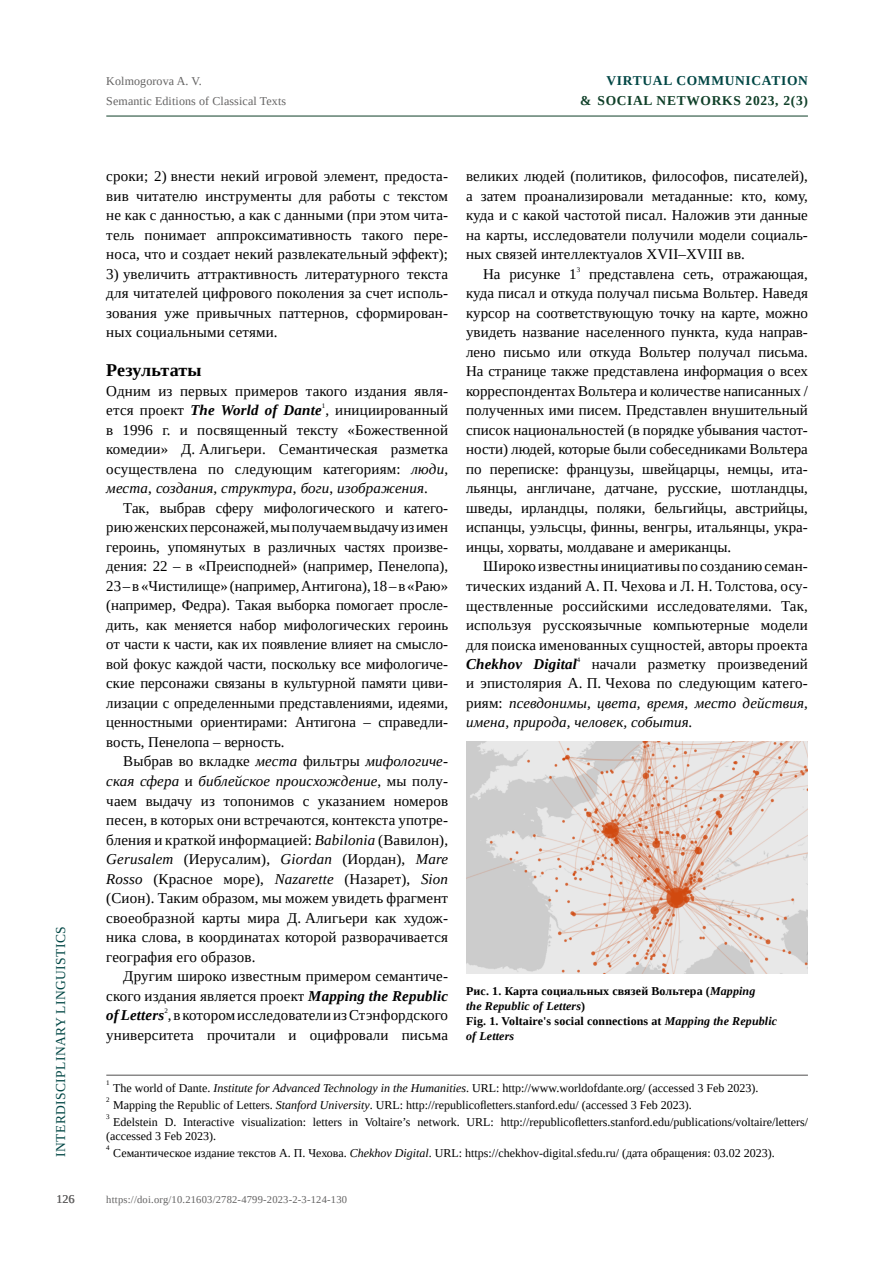
<style>
.page{position:relative;width:893px;height:1263px;background:#fff}
.page>*{position:absolute;margin:0;border:0;box-sizing:border-box;transform-origin:0 0}
.t1{font:700 18px "Tinos";letter-spacing:-.005em;color:#000}
.t2{font:15px/19.5px "Tinos";letter-spacing:.005em;color:#000;text-align:justify}
.t3{font:italic 700 15px "Tinos";letter-spacing:.01em;color:#000}
.t4{font:13.5px "Tinos";letter-spacing:.03em;color:#004644}
.t5{font:700 13.5px "Tinos";letter-spacing:.05em;color:#0f3f28}
.t6{font:700 13.5px "Tinos";letter-spacing:.05em;color:#004644}
.t7{font:12px/13.5px "Tinos";color:#000}
.t8{font:700 12px/15px "Tinos";letter-spacing:.01em;color:#000}
.t9{font:12px/19.5px "Tinos";letter-spacing:.01em;color:#646363}
.t10{font:10.5px "Tinos";letter-spacing:.02em;color:#646363}
.t11{font:7.05px "Tinos";color:#000}
.s1{font-weight:700;font-style:italic}
.s2{font-style:italic}
</style>
<div class="page">
<hr style="left:106px;top:116px;width:702px;height:1px;background:#0f3f28">
<hr style="left:106px;top:1074px;width:702px;height:2px;background:#646363">
<img style="left:467px;top:741px;width:341px;height:233px">
<p class="t4" style="left:52px;top:1157px;width:232px;rotate:-90deg">INTERDISCIPLINARY LINGUISTICS</p>
<p class="t9" style="left:56px;top:1189px;width:19px">126</p>
<p class="t9" style="left:106px;top:71px;width:181px">Kolmogorova A. V.<br>Semantic Editions of Classical Texts</p>
<p class="t6" style="left:606px;top:71px;width:203px">VIRTUAL COMMUNICATION</p>
<p class="t5" style="left:580px;top:91px;width:229px">&amp; SOCIAL NETWORKS 2023, 2(3)</p>
<p class="t2" style="left:106px;top:166px;width:343px">сроки; 2) внести некий игровой элемент, предоста&shy;вив читателю инструменты для работы с текстом не как с данностью, а как с данными (при этом чита&shy;тель понимает аппроксимативность такого пере&shy;носа, что и создает некий развлекательный эффект);</p>
<p class="t2" style="left:106px;top:264px;width:343px">3) увеличить аттрактивность литературного текста для читателей цифрового поколения за счет исполь&shy;зования уже привычных паттернов, сформирован&shy;ных социальными сетями.</p>
<p class="t1" style="left:106px;top:358px;width:97px">Результаты</p>
<p class="t2" style="left:106px;top:381px;width:343px">Одним из первых примеров такого издания явля&shy;ется проект <span class="s1">The World of Dante</span> , инициированный</p>
<p class="t2" style="left:466px;top:166px;width:343px">великих людей (политиков, философов, писателей),</p>
<p class="t2" style="left:466px;top:186px;width:343px">а затем проанализировали метаданные: кто, кому,</p>
<p class="t2" style="left:466px;top:205px;width:343px">куда и с какой частотой писал. Наложив эти данные</p>
<p class="t2" style="left:466px;top:225px;width:343px">на карты, исследователи получили модели социаль-</p>
<p class="t2" style="left:466px;top:244px;width:280px">ных связей интеллектуалов XVII–XVIII вв.</p>
<p class="t2" style="left:483px;top:264px;width:95px">На рисунке 1</p>
<p class="t11" style="left:577px;top:265px;width:5px">3</p>
<p class="t2" style="left:466px;top:264px;width:343px;text-indent:123px">представлена сеть, отражающая, куда писал и откуда получал письма Вольтер. Наведя курсор на соответствующую точку на карте, можно увидеть название населенного пункта, куда направ&shy;лено письмо или откуда Вольтер получал письма.<br>На странице также представлена информация о всех корреспондентах Вольтера и количестве написанных / полученных ими писем. Представлен внушительный список национальностей (в порядке убывания частот&shy;ности) людей, которые были собеседниками Вольтера по переписке: французы, швейцарцы, немцы, ита&shy;льянцы, англичане, датчане, русские, шотландцы, шведы, ирландцы, поляки, бельгийцы, австрийцы, испанцы, уэльсцы, финны, венгры, итальянцы, укра&shy;инцы, хорваты, молдаване и американцы.</p>
<p class="t2" style="left:466px;top:557px;width:343px;text-indent:17px">Широко известны инициативы по созданию семан&shy;тических изданий А. П. Чехова и Л. Н. Толстова, осу&shy;ществленные российскими исследователями. Так, используя русскоязычные компьютерные модели для поиска именованных сущностей, авторы проекта</p>
<p class="t3" style="left:466px;top:654px;width:112px">Chekhov Digital</p>
<p class="t11" style="left:577px;top:655px;width:5px">4</p>
<p class="t11" style="left:322px;top:401px;width:5px">1</p>
<p class="t2" style="left:106px;top:420px;width:343px">в 1996 г. и посвященный тексту «Божественной комедии» Д. Алигьери. Семантическая разметка осуществлена по следующим категориям: <span class="s2">люди</span>, <span class="s2">места</span>, <span class="s2">создания</span>, <span class="s2">структура</span>, <span class="s2">боги</span>, <span class="s2">изображения</span>.</p>
<p class="t2" style="left:106px;top:498px;width:343px;text-indent:17px">Так, выбрав сферу мифологического и катего&shy;рию женских персонажей, мы получаем выдачу из имен героинь, упомянутых в различных частях произве&shy;дения: 22 – в «Преисподней» (например, Пенелопа), 23 – в «Чистилище» (например, Антигона), 18 – в «Раю» (например, Федра). Такая выборка помогает просле&shy;дить, как меняется набор мифологических героинь от части к части, как их появление влияет на смысло&shy;вой фокус каждой части, поскольку все мифологиче&shy;ские персонажи связаны в культурной памяти циви&shy;лизации с определенными представлениями, идеями, ценностными ориентирами: Антигона – справедли&shy;вость, Пенелопа – верность.</p>
<p class="t2" style="left:106px;top:752px;width:343px;text-indent:17px">Выбрав во вкладке <span class="s2">места</span> фильтры <span class="s2">мифологиче&shy;ская сфера</span> и <span class="s2">библейское происхождение</span>, мы полу&shy;чаем выдачу из топонимов с указанием номеров песен, в которых они встречаются, контекста употре&shy;бления и краткой информацией: <span class="s2">Babilonia</span> (Вавилон), <span class="s2">Gerusalem</span> (Иерусалим), <span class="s2">Giordan</span> (Иордан), <span class="s2">Mare Rosso</span> (Красное море), <span class="s2">Nazarette</span> (Назарет), <span class="s2">Sion </span>(Сион). Таким образом, мы можем увидеть фрагмент своеобразной карты мира Д. Алигьери как худож&shy;ника слова, в координатах которой разворачивается география его образов.</p>
<p class="t2" style="left:106px;top:966px;width:343px;text-indent:17px">Другим широко известным примером семантиче&shy;ского издания является проект <span class="s1">Mapping the Republic of Letters</span> , в котором исследователи из Стэнфордского</p>
<p class="t2" style="left:466px;top:654px;width:343px;text-indent:126px">начали разметку произведений и эпистолярия А. П. Чехова по следующим катего&shy;риям: <span class="s2">псевдонимы, цвета, время, место действия, имена, природа, человек, события.</span></p>
<p class="t8" style="left:466px;top:983px;width:313px">Рис. 1. Карта социальных связей Вольтера (<span class="s2">Mapping<br>the Republic of Letters</span>)<br>Fig. 1. Voltaire's social connections at <span class="s2">Mapping the Republic of Letters</span></p>
<p class="t11" style="left:164px;top:1006px;width:5px">2</p>
<p class="t2" style="left:106px;top:1025px;width:343px">университета прочитали и оцифровали письма</p>
<p class="t11" style="left:106px;top:1078px;width:5px">1</p>
<p class="t7" style="left:113px;top:1081px;width:647px">The world of Dante. <span class="s2">Institute for Advanced Technology in the Humanities</span>. URL: http://www.worldofdante.org/ (accessed 3 Feb 2023).</p>
<p class="t11" style="left:106px;top:1095px;width:5px">2</p>
<p class="t7" style="left:113px;top:1098px;width:580px">Mapping the Republic of Letters. <span class="s2">Stanford University</span>. URL: http://republicofletters.stanford.edu/ (accessed 3 Feb 2023).</p>
<p class="t11" style="left:106px;top:1112px;width:5px">3</p>
<p class="t7" style="left:106px;top:1115px;width:703px;text-indent:7px">Edelstein D. Interactive visualization: letters in Voltaire’s network. URL: http://republicofletters.stanford.edu/publications/voltaire/letters/ (accessed 3 Feb 2023).</p>
<p class="t11" style="left:106px;top:1143px;width:5px">4</p>
<p class="t7" style="left:113px;top:1146px;width:663px">Семантическое издание текстов А. П. Чехова. <span class="s2">Chekhov Digital</span>. URL: https://chekhov-digital.sfedu.ru/ (дата обращения: 03.02 2023).</p>
<p class="t10" style="left:106px;top:1193px;width:242px">https://doi.org/10.21603/2782-4799-2023-2-3-124-130</p>
</div>
